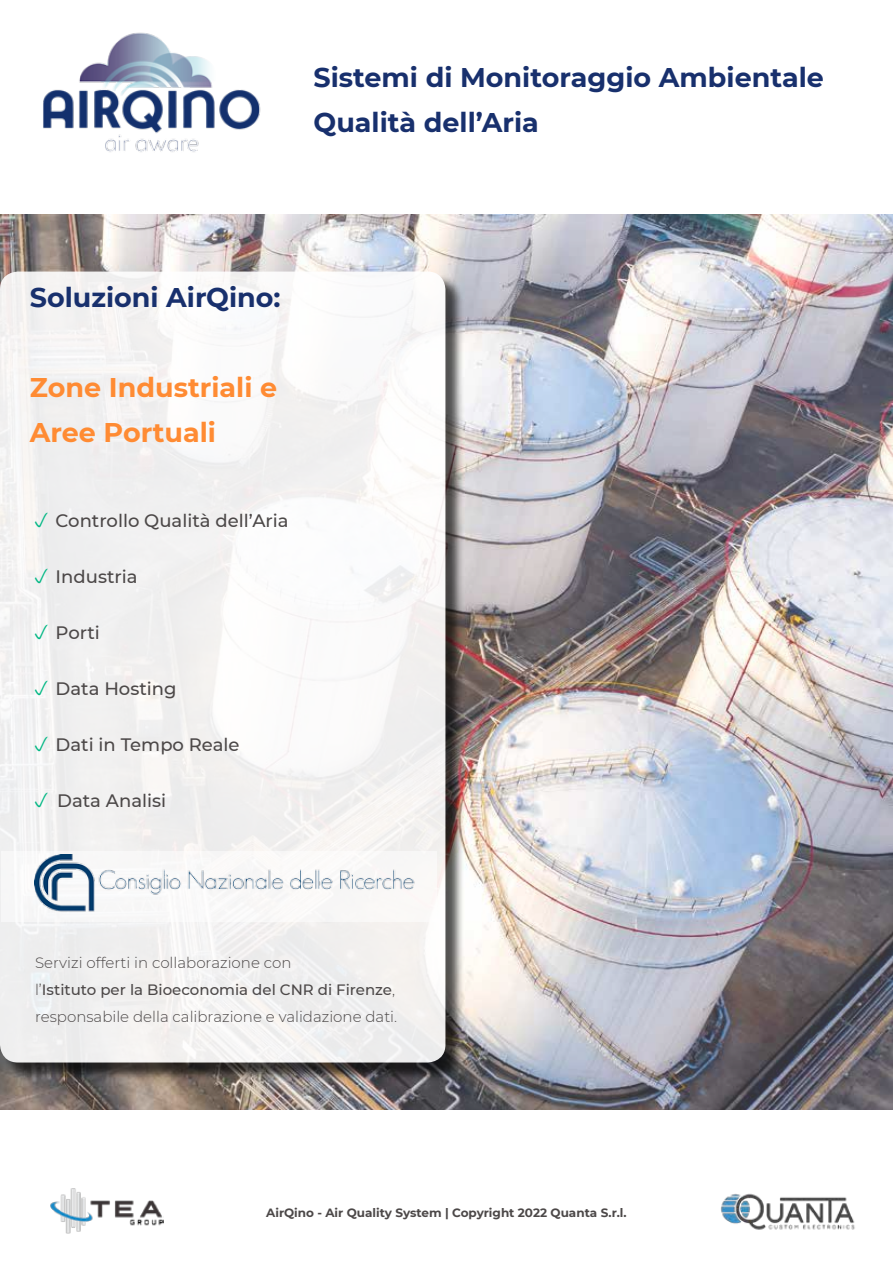
<style>
.page{position:relative;width:893px;height:1263px;background:#fff}
.page>*{position:absolute;margin:0;border:0;box-sizing:border-box;transform-origin:0 0}
.t1{font:700 27px/45px "Montserrat";color:#18306d}
.t2{font:700 27px/45px "Montserrat";color:#ff8b33}
.t3{font:500 18px "Montserrat";color:#4c4848}
.t4{font:300 15px/27px "Montserrat";color:#4c4848}
.t5{font:700 12px "Montserrat";color:#4c4848}
.s1{font-weight:500}
</style>
<div class="page">
<img style="left:0;top:215px;width:893px;height:895px">
<img style="left:43px;top:32px;width:218px;height:120px">
<img style="left:721px;top:1193px;width:134px;height:37px">
<img style="left:50px;top:1188px;width:113px;height:45px">
<div style="left:2px;top:274px;width:462px;height:807px;background:#000;opacity:.75"></div>
<div style="left:0;top:272px;width:445px;height:790px;background:#f3f2f1;border-radius:18px"></div>
<div style="left:2px;top:851px;width:435px;height:71px;background:#f9f8f7"></div>
<img style="left:35px;top:855px;width:380px;height:57px">
<svg style="left:35px;top:625px;width:13px;height:12px"></svg>
<h1 class="t1" style="left:314px;top:54px;width:512px">Sistemi di Monitoraggio Ambientale<br>Qualità dell’Aria</h1>
<h1 class="t1" style="left:30px;top:274px;width:252px">Soluzioni AirQino:</h1>
<h1 class="t2" style="left:30px;top:364px;width:249px">Zone Industriali e<br>Aree Portuali</h1>
<p class="t3" style="left:56px;top:508px;width:234px">Controllo Qualità dell’Aria</p>
<p class="t3" style="left:56px;top:564px;width:83px">Industria</p>
<p class="t3" style="left:56px;top:620px;width:46px">Porti</p>
<p class="t3" style="left:56px;top:676px;width:122px">Data Hosting</p>
<p class="t3" style="left:56px;top:732px;width:185px">Dati in Tempo Reale</p>
<p class="t3" style="left:57px;top:788px;width:110px">Data Analisi</p>
<p class="t4" style="left:35px;top:948px;width:364px">Servizi offerti in collaborazione con<br>l’<span class="s1">Istituto per la Bioeconomia del CNR di Firenze</span>, responsabile della calibrazione e validazione dati.</p>
<p class="t5" style="left:266px;top:1204px;width:362px">AirQino - Air Quality System | Copyright 2022 Quanta S.r.l.</p>
</div>
